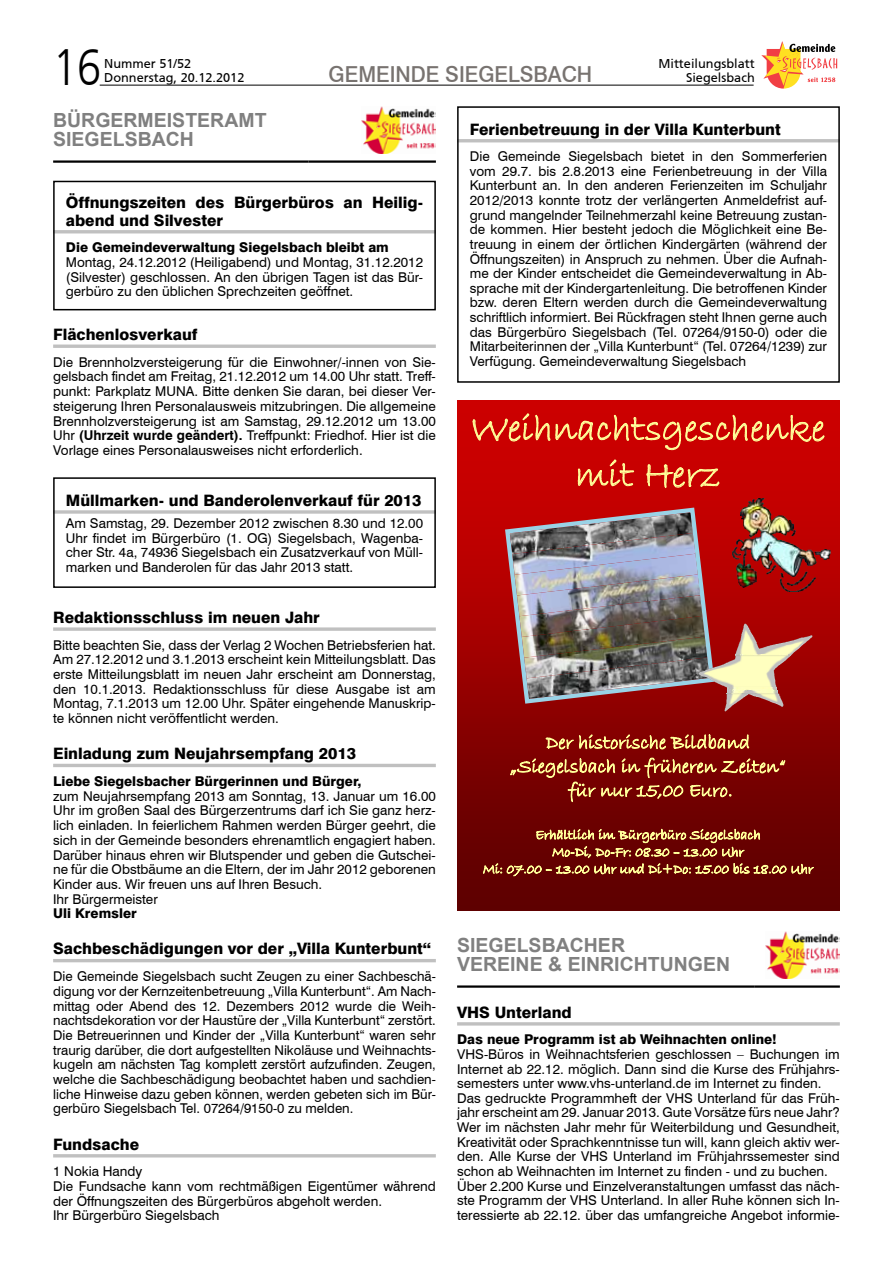
<style>
.page{position:relative;width:893px;height:1263px;background:#fff}
.page>*{position:absolute;margin:0;border:0;box-sizing:border-box;transform-origin:0 0}
.t1{font:300 51px "Frutiger LT";color:#000;scale:.85 1}
.t2{font:38.55px/46.2px "Bradley Hand ITC";color:#ffff9a;text-align:center}
.t3{font:500 22.05px "Swiss 721 BT";color:#787370;scale:.95 1}
.t4{font:700 19.5px/19.5px "Arial";color:#808080}
.t5{font:800 15.75px/18.1px "Swiss 721 BT";color:#000}
.t6{font:13.5px/14.7px "Swiss 721 BT";color:#000;text-align:justify}
.t7{font:800 13.5px "Swiss 721 BT";color:#000}
.t8{font:12.75px/13.5px "Frutiger CE";color:#000}
.s1{font-weight:700}
</style>
<div class="page">
<hr style="left:100px;top:85px;width:654px;height:1px;background:#000">
<svg style="left:761px;top:41px;width:76px;height:48px"></svg>
<img style="left:457px;top:400px;width:383px;height:511px">
<svg style="left:510px;top:728px;width:275px;height:74px;background:#8e2516"></svg>
<svg style="left:483px;top:828px;width:331px;height:51px;background:#7e2a19"></svg>
<img style="left:724px;top:706px;width:59px;height:6px">
<img style="left:825px;top:498px;width:5px;height:93px">
<img style="left:472px;top:413px;width:353px;height:293px">
<hr style="left:53px;top:230px;width:383px;height:3px;background:#c0c0c0">
<svg style="left:53px;top:344px;width:383px;height:4px;background:#c9c9c9"></svg>
<hr style="left:53px;top:510px;width:383px;height:4px;background:#c9c9c9">
<svg style="left:53px;top:627px;width:383px;height:4px;background:#c9c9c9"></svg>
<hr style="left:53px;top:764px;width:383px;height:3px;background:#c0c0c0">
<hr style="left:53px;top:959px;width:383px;height:3px;background:#c0c0c0">
<hr style="left:53px;top:1154px;width:383px;height:3px;background:#c0c0c0">
<hr style="left:53px;top:160px;width:255px;height:3px;background:#000">
<hr style="left:308px;top:160px;width:128px;height:3px;background:#000">
<img style="left:361px;top:106px;width:75px;height:47px">
<hr style="left:457px;top:139px;width:383px;height:3px;background:#c0c0c0">
<div style="left:53px;top:181px;width:383px;height:129px;border:2px solid #000"></div>
<div style="left:53px;top:477px;width:383px;height:111px;border:2px solid #000"></div>
<div style="left:457px;top:106px;width:383px;height:277px;border:2px solid #000"></div>
<hr style="left:457px;top:1022px;width:383px;height:3px;background:#c0c0c0">
<hr style="left:457px;top:985px;width:298px;height:3px;background:#000">
<hr style="left:755px;top:985px;width:85px;height:3px;background:#000">
<img style="left:765px;top:931px;width:75px;height:47px">
<h1 class="t1" style="left:53px;top:39px;width:58px">16</h1>
<p class="t8" style="left:104px;top:57px;width:142px">Nummer 51/52<br>Donnerstag, 20.12.2012</p>
<h3 class="t3" style="left:329px;top:61px;width:217px">GEMEINDE SIEGELSBA</h3>
<h3 class="t3" style="left:562px;top:61px;width:34px">CH</h3>
<p class="t8" style="left:658px;top:57px;width:98px;text-align:right">Mitteilungsblatt<br>Siegelsbach</p>
<h3 class="t4" style="left:53px;top:111px;width:215px">BÜRGERMEISTERAMT<br>SIEGELSBACH</h3>
<p class="t5" style="left:66px;top:193px;width:359px">Öffnungszeiten des Bürgerbüros an Heilig&shy;abend und Silvester</p>
<p class="t7" style="left:66px;top:239px;width:324px">Die Gemeindeverwaltung Siegelsbach bleibt am</p>
<p class="t6" style="left:66px;top:255px;width:359px">Montag, 24.12.2012 (Heiligabend) und Montag, 31.12.2012 (Silvester) geschlossen. An den übrigen Tagen ist das Bür&shy;gerbüro zu den üblichen Sprechzeiten geöffnet.</p>
<p class="t5" style="left:53px;top:325px;width:146px">Flächenlosverkauf</p>
<p class="t6" style="left:53px;top:354px;width:384px">Die Brennholzversteigerung für die Einwohner/-innen von Sie&shy;gelsbach findet am Freitag, 21.12.2012 um 14.00 Uhr statt. Treff&shy;punkt: Parkplatz MUNA. Bitte denken Sie daran, bei dieser Ver&shy;steigerung Ihren Personalausweis mitzubringen. Die allgemeine Brennholzversteigerung ist am Samstag, 29.12.2012 um 13.00<br>Uhr <span class="s1">(Uhrzeit wurde geändert).</span> Treffpunkt: Friedhof. Hier ist die Vorlage eines Personalausweises nicht erforderlich.</p>
<p class="t5" style="left:66px;top:491px;width:357px">Müllmarken- und Banderolenverkauf für 2013</p>
<p class="t6" style="left:66px;top:516px;width:359px">Am Samstag, 29. Dezember 2012 zwischen 8.30 und 12.00<br>Uhr findet im Bürgerbüro (1. OG) Siegelsbach, Wagenba&shy;cher Str. 4a, 74936 Siegelsbach ein Zusatzverkauf von Müll&shy;marken und Banderolen für das Jahr 2013 statt.</p>
<p class="t5" style="left:53px;top:608px;width:268px">Redaktionsschluss im neuen Jahr</p>
<p class="t6" style="left:53px;top:637px;width:384px">Bitte beachten Sie, dass der Verlag 2 Wochen Betriebsferien hat.<br>Am 27.12.2012 und 3.1.2013 erscheint kein Mitteilungsblatt. Das erste Mitteilungsblatt im neuen Jahr erscheint am Donnerstag, den 10.1.2013. Redaktionsschluss für diese Ausgabe ist am Montag, 7.1.2013 um 12.00 Uhr. Später eingehende Manuskrip&shy;te können nicht veröffentlicht werden.</p>
<p class="t5" style="left:53px;top:744px;width:304px">Einladung zum Neujahrsempfang 2013</p>
<p class="t7" style="left:53px;top:773px;width:310px">Liebe Siegelsbacher Bürgerinnen und Bürger,</p>
<p class="t6" style="left:53px;top:788px;width:384px;text-align:left">zum Neujahrsempfang 2013 am Sonntag, 13. Januar um 16.00<br>Uhr im großen Saal des Bürgerzentrums darf ich Sie ganz herz&shy;lich einladen. In feierlichem Rahmen werden Bürger geehrt, die sich in der Gemeinde besonders ehrenamtlich engagiert haben.<br>Darüber hinaus ehren wir Blutspender und geben die Gutschei&shy;ne für die Obstbäume an die Eltern, der im Jahr 2012 geborenen Kinder aus. Wir freuen uns auf Ihren Besuch.<br>Ihr Bürgermeister</p>
<p class="t7" style="left:53px;top:905px;width:85px">Uli Kremsler</p>
<p class="t5" style="left:53px;top:940px;width:380px">Sachbeschädigungen vor der „Villa Kunterbunt“</p>
<p class="t6" style="left:53px;top:969px;width:384px">Die Gemeinde Siegelsbach sucht Zeugen zu einer Sachbeschä&shy;digung vor der Kernzeitenbetreuung „Villa Kunterbunt“. Am Nach&shy;mittag oder Abend des 12. Dezembers 2012 wurde die Weih&shy;nachtsdekoration vor der Haustüre der „Villa Kunterbunt“ zerstört.<br>Die Betreuerinnen und Kinder der „Villa Kunterbunt“ waren sehr traurig darüber, die dort aufgestellten Nikoläuse und Weihnachts&shy;kugeln am nächsten Tag komplett zerstört aufzufinden. Zeugen, welche die Sachbeschädigung beobachtet haben und sachdien&shy;liche Hinweise dazu geben können, werden gebeten sich im Bür&shy;gerbüro Siegelsbach Tel. 07264/9150-0 zu melden.</p>
<p class="t5" style="left:53px;top:1135px;width:87px">Fundsache</p>
<p class="t6" style="left:53px;top:1164px;width:384px;text-align:left">1 Nokia Handy<br>Die Fundsache kann vom rechtmäßigen Eigentümer während der Öffnungszeiten des Bürgerbüros abgeholt werden.<br>Ihr Bürgerbüro Siegelsbach</p>
<p class="t5" style="left:470px;top:120px;width:312px">Ferienbetreuung in der Villa Kunterbunt</p>
<p class="t6" style="left:470px;top:149px;width:359px">Die Gemeinde Siegelsbach bietet in den Sommerferien vom 29.7. bis 2.8.2013 eine Ferienbetreuung in der Villa Kunterbunt an. In den anderen Ferienzeiten im Schuljahr 2012/2013 konnte trotz der verlängerten Anmeldefrist auf&shy;grund mangelnder Teilnehmerzahl keine Betreuung zustan&shy;de kommen. Hier besteht jedoch die Möglichkeit eine Be&shy;treuung in einem der örtlichen Kindergärten (während der Öffnungszeiten) in Anspruch zu nehmen. Über die Aufnah&shy;me der Kinder entscheidet die Gemeindeverwaltung in Ab&shy;sprache mit der Kindergartenleitung. Die betroffenen Kinder bzw. deren Eltern werden durch die Gemeindeverwaltung schriftlich informiert. Bei Rückfragen steht Ihnen gerne auch das Bürgerbüro Siegelsbach (Tel. 07264/9150-0) oder die Mitarbeiterinnen der „Villa Kunterbunt“ (Tel. 07264/1239) zur Verfügung. Gemeindeverwaltung Siegelsbach</p>
<h2 class="t2" style="left:471px;top:406px;width:356px">Weihnachtsgeschenke mit Herz</h2>
<h3 class="t4" style="left:457px;top:936px;width:275px">SIEGELSBACHER<br>VEREINE &amp; EINRICHTUNGEN</h3>
<p class="t5" style="left:457px;top:1003px;width:116px">VHS Unterland</p>
<p class="t7" style="left:457px;top:1031px;width:321px">Das neue Programm ist ab Weihnachten online!</p>
<p class="t6" style="left:457px;top:1047px;width:384px;text-align:left">VHS-Büros in Weihnachtsferien geschlossen – Buchungen im Internet ab 22.12. möglich. Dann sind die Kurse des Frühjahrs&shy;semesters unter www.vhs-unterland.de im Internet zu finden.<br>Das gedruckte Programmheft der VHS Unterland für das Früh&shy;jahr erscheint am 29. Januar 2013. Gute Vorsätze fürs neue Jahr?<br>Wer im nächsten Jahr mehr für Weiterbildung und Gesundheit, Kreativität oder Sprachkenntnisse tun will, kann gleich aktiv wer&shy;den. Alle Kurse der VHS Unterland im Frühjahrssemester sind schon ab Weihnachten im Internet zu finden - und zu buchen.<br>Über 2.200 Kurse und Einzelveranstaltungen umfasst das näch&shy;ste Programm der VHS Unterland. In aller Ruhe können sich In&shy;teressierte ab 22.12. über das umfangreiche Angebot informie-</p>
</div>
